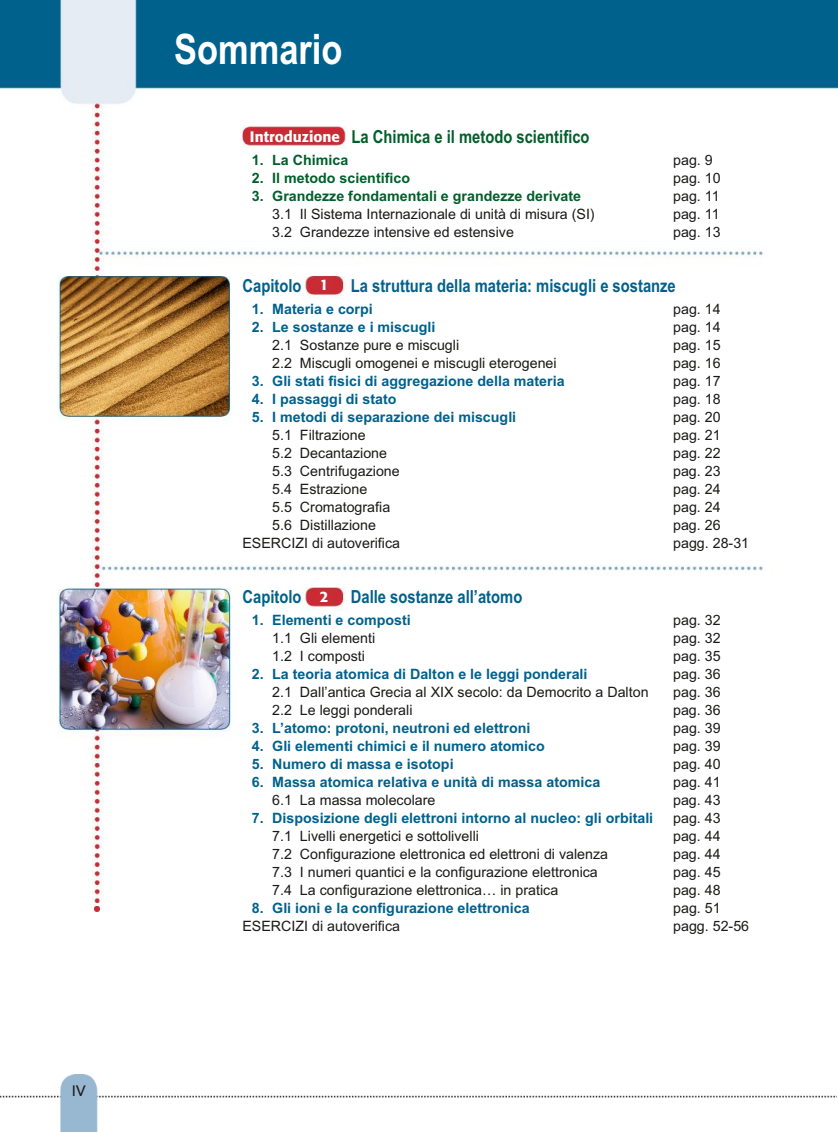
<style>
.page{position:relative;width:838px;height:1132px;background:#fff}
.page>*{position:absolute;margin:0;border:0;box-sizing:border-box;transform-origin:0 0}
.t1{font:700 42px "Arial Narrow";color:#fff}
.t2{font:700 18px "Arial Narrow";color:#00618c}
.t3{font:700 18px "Arial Narrow";color:#005f2a}
.t4{font:500 15px "Avenir LT Std";color:#1a1a18}
.t5{font:14.25px "Arial";color:#1a1a18}
.t6{font:700 14.25px "Arial";color:#00618c}
.t7{font:700 14.25px "Arial";color:#005f2a}
.s1{font-family:"Formata";font-weight:500;font-size:15px;color:#fff}
</style>
<div class="page">
<img style="left:0;top:1074px;width:836px;height:57px">
<svg style="left:95px;top:906px;width:4px;height:5px"></svg>
<img style="left:0;top:0;width:838px;height:902px">
<p class="t4" style="left:72px;top:1081px;width:15px">IV</p>
<h1 class="t1" style="left:174px;top:34px;width:170px">Sommario</h1>
<p class="t3" style="left:250px;top:130px;width:341px"><span class="s1">Introduzione</span> La Chimica e il metodo scientifico</p>
<p class="t7" style="left:252px;top:154px;width:98px">1. La Chimica</p>
<p class="t5" style="left:673px;top:154px;width:41px">pag. 9</p>
<p class="t7" style="left:252px;top:172px;width:160px">2. Il metodo scientifico</p>
<p class="t5" style="left:673px;top:172px;width:49px">pag. 10</p>
<p class="t7" style="left:252px;top:190px;width:331px">3. Grandezze fondamentali e grandezze derivate</p>
<p class="t5" style="left:673px;top:190px;width:48px">pag. 11</p>
<p class="t5" style="left:272px;top:208px;width:324px">3.1 Il Sistema Internazionale di unità di misura (SI)</p>
<p class="t5" style="left:673px;top:208px;width:48px">pag. 11</p>
<p class="t5" style="left:272px;top:226px;width:243px">3.2 Grandezze intensive ed estensive</p>
<p class="t5" style="left:673px;top:226px;width:49px">pag. 13</p>
<p class="t2" style="left:242px;top:279px;width:435px">Capitolo <span class="s1">1</span> La struttura della materia: miscugli e sostanze</p>
<p class="t6" style="left:252px;top:303px;width:122px">1. Materia e corpi</p>
<p class="t5" style="left:673px;top:303px;width:49px">pag. 14</p>
<p class="t6" style="left:252px;top:321px;width:185px">2. Le sostanze e i miscugli</p>
<p class="t5" style="left:673px;top:321px;width:49px">pag. 14</p>
<p class="t5" style="left:272px;top:339px;width:188px">2.1 Sostanze pure e miscugli</p>
<p class="t5" style="left:673px;top:339px;width:49px">pag. 15</p>
<p class="t5" style="left:272px;top:357px;width:286px">2.2 Miscugli omogenei e miscugli eterogenei</p>
<p class="t5" style="left:673px;top:357px;width:49px">pag. 16</p>
<p class="t6" style="left:252px;top:375px;width:314px">3. Gli stati fisici di aggregazione della materia</p>
<p class="t5" style="left:673px;top:375px;width:49px">pag. 17</p>
<p class="t6" style="left:252px;top:393px;width:146px">4. I passaggi di stato</p>
<p class="t5" style="left:673px;top:393px;width:49px">pag. 18</p>
<p class="t6" style="left:252px;top:411px;width:266px">5. I metodi di separazione dei miscugli</p>
<p class="t5" style="left:673px;top:411px;width:49px">pag. 20</p>
<p class="t5" style="left:272px;top:429px;width:95px">5.1 Filtrazione</p>
<p class="t5" style="left:673px;top:429px;width:49px">pag. 21</p>
<p class="t5" style="left:272px;top:447px;width:116px">5.2 Decantazione</p>
<p class="t5" style="left:673px;top:447px;width:49px">pag. 22</p>
<p class="t5" style="left:272px;top:465px;width:129px">5.3 Centrifugazione</p>
<p class="t5" style="left:673px;top:465px;width:49px">pag. 23</p>
<p class="t5" style="left:272px;top:483px;width:97px">5.4 Estrazione</p>
<p class="t5" style="left:673px;top:483px;width:49px">pag. 24</p>
<p class="t5" style="left:272px;top:501px;width:120px">5.5 Cromatografia</p>
<p class="t5" style="left:673px;top:501px;width:49px">pag. 24</p>
<p class="t5" style="left:272px;top:519px;width:105px">5.6 Distillazione</p>
<p class="t5" style="left:673px;top:519px;width:49px">pag. 26</p>
<p class="t5" style="left:242px;top:537px;width:159px">ESERCIZI di autoverifica</p>
<p class="t5" style="left:673px;top:537px;width:78px">pagg. 28-31</p>
<p class="t2" style="left:242px;top:589px;width:281px">Capitolo <span class="s1">2</span> Dalle sostanze all’atomo</p>
<p class="t6" style="left:252px;top:614px;width:160px">1. Elementi e composti</p>
<p class="t5" style="left:673px;top:614px;width:49px">pag. 32</p>
<p class="t5" style="left:272px;top:632px;width:104px">1.1 Gli elementi</p>
<p class="t5" style="left:673px;top:632px;width:49px">pag. 32</p>
<p class="t5" style="left:272px;top:650px;width:94px">1.2 I composti</p>
<p class="t5" style="left:673px;top:650px;width:49px">pag. 35</p>
<p class="t6" style="left:252px;top:668px;width:337px">2. La teoria atomica di Dalton e le leggi ponderali</p>
<p class="t5" style="left:673px;top:668px;width:49px">pag. 36</p>
<p class="t5" style="left:272px;top:686px;width:378px">2.1 Dall’antica Grecia al XIX secolo: da Democrito a Dalton</p>
<p class="t5" style="left:673px;top:686px;width:49px">pag. 36</p>
<p class="t5" style="left:272px;top:704px;width:142px">2.2 Le leggi ponderali</p>
<p class="t5" style="left:673px;top:704px;width:49px">pag. 36</p>
<p class="t6" style="left:252px;top:722px;width:280px">3. L’atomo: protoni, neutroni ed elettroni</p>
<p class="t5" style="left:673px;top:722px;width:49px">pag. 39</p>
<p class="t6" style="left:252px;top:740px;width:294px">4. Gli elementi chimici e il numero atomico</p>
<p class="t5" style="left:673px;top:740px;width:49px">pag. 39</p>
<p class="t6" style="left:252px;top:758px;width:203px">5. Numero di massa e isotopi</p>
<p class="t5" style="left:673px;top:758px;width:49px">pag. 40</p>
<p class="t6" style="left:252px;top:776px;width:350px">6. Massa atomica relativa e unità di massa atomica</p>
<p class="t5" style="left:673px;top:776px;width:49px">pag. 41</p>
<p class="t5" style="left:272px;top:794px;width:165px">6.1 La massa molecolare</p>
<p class="t5" style="left:673px;top:794px;width:49px">pag. 43</p>
<p class="t6" style="left:252px;top:812px;width:403px">7. Disposizione degli elettroni intorno al nucleo: gli orbitali</p>
<p class="t5" style="left:673px;top:812px;width:49px">pag. 43</p>
<p class="t5" style="left:272px;top:830px;width:208px">7.1 Livelli energetici e sottolivelli</p>
<p class="t5" style="left:673px;top:830px;width:49px">pag. 44</p>
<p class="t5" style="left:272px;top:848px;width:337px">7.2 Configurazione elettronica ed elettroni di valenza</p>
<p class="t5" style="left:673px;top:848px;width:49px">pag. 44</p>
<p class="t5" style="left:272px;top:866px;width:327px">7.3 I numeri quantici e la configurazione elettronica</p>
<p class="t5" style="left:673px;top:866px;width:49px">pag. 45</p>
<p class="t5" style="left:272px;top:884px;width:287px">7.4 La configurazione elettronica… in pratica</p>
<p class="t5" style="left:673px;top:884px;width:49px">pag. 48</p>
<p class="t6" style="left:252px;top:902px;width:279px">8. Gli ioni e la configurazione elettronica</p>
<p class="t5" style="left:673px;top:902px;width:49px">pag. 51</p>
<p class="t5" style="left:242px;top:920px;width:159px">ESERCIZI di autoverifica</p>
<p class="t5" style="left:673px;top:920px;width:78px">pagg. 52-56</p>
</div>
